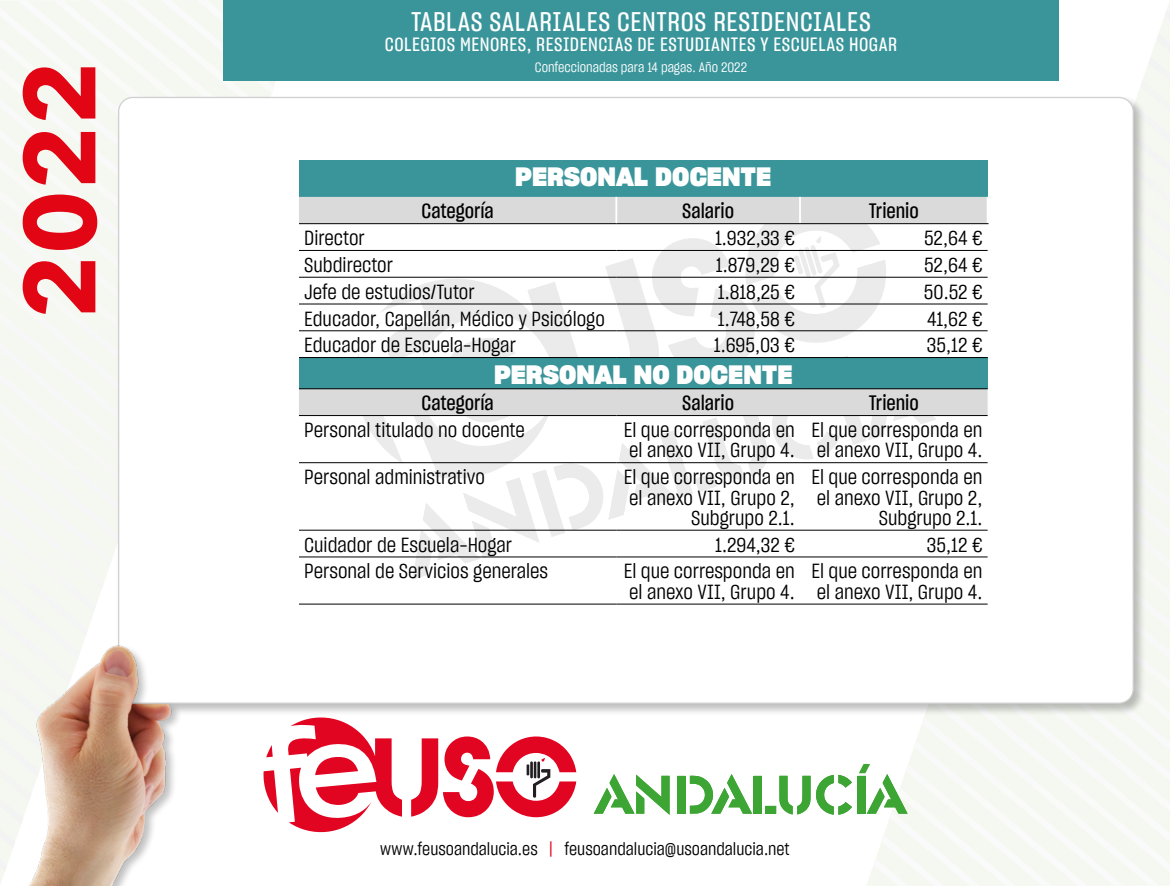
<style>
.page{position:relative;width:1170px;height:886px;background:#fff}
.page>*{position:absolute;margin:0;border:0;box-sizing:border-box;transform-origin:0 0}
.t1{font:26.25px "Sharp Grotesk Medium 15";letter-spacing:.025em;color:#fff}
.t2{font:25.88px "Sharp Grotesk Bold 20";color:#fff}
.t3{font:20.38px/20.4px "Sharp Grotesk Book 15";color:#000}
.t4{font:20.38px "Sharp Grotesk Medium 15";color:#000}
.t5{font:18.75px "Sharp Grotesk Medium 15";letter-spacing:.025em;color:#fff}
.t6{font:17.5px "Sharp Grotesk Book 15";color:#000}
.t7{font:13.75px "Sharp Grotesk Book 15";color:#fff}
.s1{color:#e20522}
</style>
<div class="page">
<div style="left:0;top:565px;width:88px;height:71px;background:#f4f8f0"></div>
<div style="left:0;top:541px;width:112px;height:24px;background:#f4f8f0"></div>
<div style="left:0;top:518px;width:116px;height:23px;background:#f4f8f0"></div>
<div style="left:0;top:372px;width:116px;height:31px;background:#f4f8f0"></div>
<div style="left:0;top:160px;width:116px;height:169px;background:#f4f8f0"></div>
<img style="left:89px;top:0;width:169px;height:141px">
<div style="left:0;top:585px;width:80px;height:57px;background:#f4f8f0"></div>
<img style="left:946px;top:715px;width:223px;height:127px">
<img style="left:954px;top:715px;width:215px;height:96px">
<svg style="left:1164px;top:10px;width:5px;height:11px"></svg>
<img style="left:962px;top:715px;width:207px;height:66px">
<img style="left:905px;top:764px;width:8px;height:71px">
<img style="left:873px;top:858px;width:35px;height:28px">
<div style="left:978px;top:552px;width:191px;height:168px;background:#f4f8f0"></div>
<div style="left:1145px;top:363px;width:24px;height:114px;background:#f4f8f0"></div>
<img style="left:913px;top:740px;width:174px;height:146px">
<div style="left:1145px;top:222px;width:24px;height:73px;background:#f4f8f0"></div>
<div style="left:116px;top:95px;width:1029px;height:620px;background:#000;opacity:.25"></div>
<div style="left:119px;top:97px;width:1014px;height:606px;background:#fff;border-radius:14px"></div>
<svg style="left:355px;top:416px;width:57px;height:48px"></svg>
<svg style="left:412px;top:416px;width:524px;height:163px"></svg>
<div style="left:13px;top:644px;width:169px;height:242px;background:#000;opacity:.25"></div>
<img style="left:0;top:642px;width:175px;height:244px">
<svg style="left:263px;top:712px;width:313px;height:121px"></svg>
<svg style="left:593px;top:764px;width:314px;height:51px"></svg>
<svg style="left:23px;top:67px;width:74px;height:247px"></svg>
<div style="left:223px;top:0;width:835px;height:80px;background:#3a959a"></div>
<div style="left:299px;top:160px;width:688px;height:37px;background:#3a959a"></div>
<svg style="left:299px;top:197px;width:688px;height:218px"></svg>
<div style="left:299px;top:357px;width:688px;height:32px;background:#3a959a"></div>
<hr style="left:299px;top:250px;width:317px;height:1px;background:#000">
<hr style="left:616px;top:250px;width:184px;height:1px;background:#000">
<hr style="left:800px;top:250px;width:187px;height:1px;background:#000">
<hr style="left:299px;top:277px;width:317px;height:1px;background:#000">
<hr style="left:616px;top:277px;width:184px;height:1px;background:#000">
<hr style="left:800px;top:277px;width:187px;height:1px;background:#000">
<hr style="left:299px;top:304px;width:317px;height:1px;background:#000">
<hr style="left:616px;top:304px;width:184px;height:1px;background:#000">
<hr style="left:800px;top:304px;width:187px;height:1px;background:#000">
<hr style="left:299px;top:330px;width:317px;height:1px;background:#000">
<hr style="left:616px;top:330px;width:184px;height:1px;background:#000">
<hr style="left:800px;top:330px;width:187px;height:1px;background:#000">
<hr style="left:299px;top:357px;width:317px;height:1px;background:#000">
<hr style="left:616px;top:357px;width:184px;height:1px;background:#000">
<hr style="left:800px;top:357px;width:187px;height:1px;background:#000">
<hr style="left:299px;top:388px;width:317px;height:1px;background:#000">
<hr style="left:616px;top:388px;width:184px;height:1px;background:#000">
<hr style="left:800px;top:388px;width:187px;height:1px;background:#000">
<hr style="left:299px;top:415px;width:317px;height:1px;background:#000">
<hr style="left:616px;top:415px;width:184px;height:1px;background:#000">
<hr style="left:800px;top:415px;width:187px;height:1px;background:#000">
<hr style="left:299px;top:462px;width:317px;height:1px;background:#000">
<hr style="left:616px;top:462px;width:184px;height:1px;background:#000">
<hr style="left:800px;top:462px;width:187px;height:1px;background:#000">
<hr style="left:299px;top:530px;width:317px;height:1px;background:#000">
<hr style="left:616px;top:530px;width:184px;height:1px;background:#000">
<hr style="left:800px;top:530px;width:187px;height:1px;background:#000">
<hr style="left:299px;top:557px;width:317px;height:1px;background:#000">
<hr style="left:616px;top:557px;width:184px;height:1px;background:#000">
<hr style="left:800px;top:557px;width:187px;height:1px;background:#000">
<hr style="left:299px;top:604px;width:317px;height:1px;background:#000">
<hr style="left:616px;top:604px;width:184px;height:1px;background:#000">
<hr style="left:800px;top:604px;width:187px;height:1px;background:#000">
<hr style="left:615px;top:197px;width:2px;height:26px;background:#fff">
<svg style="left:799px;top:197px;width:1px;height:26px"></svg>
<hr style="left:986px;top:197px;width:2px;height:26px;background:#fff">
<hr style="left:299px;top:223px;width:317px;height:1px;background:#000">
<hr style="left:616px;top:223px;width:184px;height:1px;background:#000">
<hr style="left:800px;top:223px;width:188px;height:1px;background:#000">
<p class="t1" style="left:411px;top:4px;width:461px">TABLAS SALARIALES CENTROS RESIDENCIALES</p>
<p class="t5" style="left:385px;top:32px;width:513px">COLEGIOS MENORES, RESIDENCIAS DE ESTUDIANTES Y ESCUELAS HOGAR</p>
<p class="t7" style="left:535px;top:57px;width:214px">Confeccionadas para 14 pagas. Año 2022</p>
<p class="t2" style="left:515px;top:157px;width:257px">PERSONAL DOCENTE</p>
<p class="t4" style="left:421px;top:197px;width:74px">Categoría</p>
<p class="t4" style="left:682px;top:197px;width:53px">Salario</p>
<p class="t4" style="left:868px;top:197px;width:52px">Trienio</p>
<p class="t3" style="left:304px;top:227px;width:62px">Director</p>
<p class="t3" style="left:715px;top:227px;width:81px">1.932,33 €</p>
<p class="t3" style="left:924px;top:227px;width:60px">52,64 €</p>
<p class="t3" style="left:304px;top:254px;width:90px">Subdirector</p>
<p class="t3" style="left:715px;top:254px;width:80px">1.879,29 €</p>
<p class="t3" style="left:924px;top:254px;width:60px">52,64 €</p>
<p class="t3" style="left:304px;top:280px;width:172px">Jefe de estudios/Tutor</p>
<p class="t3" style="left:718px;top:280px;width:78px">1.818,25 €</p>
<p class="t3" style="left:923px;top:280px;width:60px">50.52 €</p>
<p class="t3" style="left:304px;top:307px;width:302px">Educador, Capellán, Médico y Psicólogo</p>
<p class="t3" style="left:718px;top:307px;width:78px">1.748,58 €</p>
<p class="t3" style="left:927px;top:307px;width:57px">41,62 €</p>
<p class="t3" style="left:304px;top:334px;width:213px">Educador de Escuela-Hogar</p>
<p class="t3" style="left:713px;top:334px;width:82px">1.695,03 €</p>
<p class="t3" style="left:926px;top:334px;width:57px">35,12 €</p>
<p class="t2" style="left:494px;top:354px;width:300px">PERSONAL NO DOCENTE</p>
<p class="t4" style="left:421px;top:389px;width:74px">Categoría</p>
<p class="t4" style="left:682px;top:389px;width:53px">Salario</p>
<p class="t4" style="left:868px;top:389px;width:52px">Trienio</p>
<p class="t3" style="left:304px;top:419px;width:222px">Personal titulado no docente</p>
<p class="t3" style="left:623px;top:419px;width:172px">El que corresponda en el anexo VII, Grupo 4.</p>
<p class="t3" style="left:811px;top:419px;width:172px">El que corresponda en el anexo VII, Grupo 4.</p>
<p class="t3" style="left:304px;top:466px;width:182px">Personal administrativo</p>
<p class="t3" style="left:623px;top:466px;width:172px;text-align:right">El que corresponda en el anexo VII, Grupo 2,<br>Subgrupo 2.1.</p>
<p class="t3" style="left:811px;top:466px;width:172px;text-align:right">El que corresponda en el anexo VII, Grupo 2,<br>Subgrupo 2.1.</p>
<p class="t3" style="left:304px;top:533px;width:209px">Cuidador de Escuela-Hogar</p>
<p class="t3" style="left:715px;top:533px;width:81px">1.294,32 €</p>
<p class="t3" style="left:926px;top:533px;width:57px">35,12 €</p>
<p class="t3" style="left:304px;top:560px;width:245px">Personal de Servicios generales</p>
<p class="t3" style="left:623px;top:560px;width:172px">El que corresponda en el anexo VII, Grupo 4.</p>
<p class="t3" style="left:811px;top:560px;width:172px">El que corresponda en el anexo VII, Grupo 4.</p>
<p class="t6" style="left:380px;top:836px;width:411px">www.feusoandalucia.es <span class="s1">|</span> feusoandalucia@usoandalucia.net</p>
</div>
